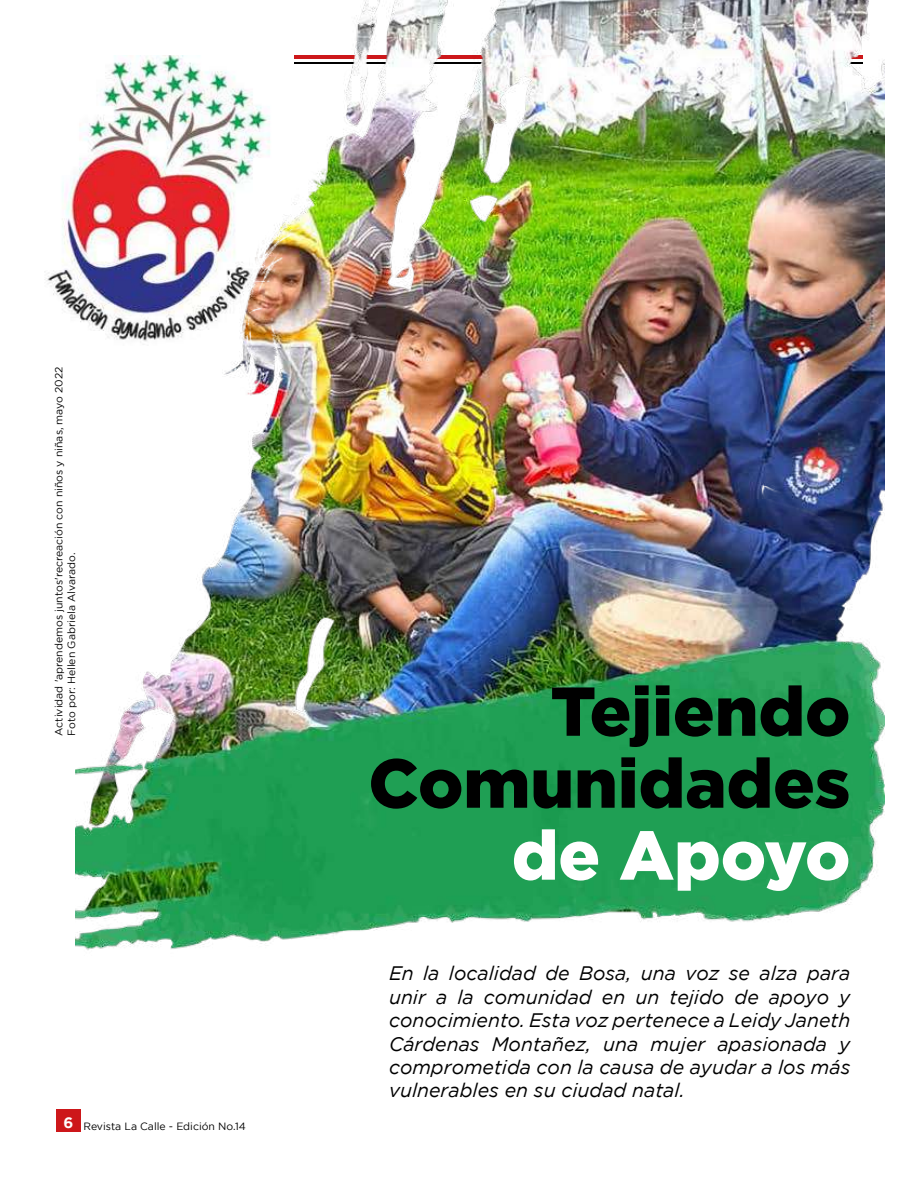
<style>
.page{position:relative;width:918px;height:1188px;background:#fff}
.page>*{position:absolute;margin:0;border:0;box-sizing:border-box;transform-origin:0 0}
.t1{font:900 69px/72px "Gotham";color:#000;text-align:right}
.t2{font:900 69px "Gotham";color:#fff}
.t3{font:italic 19.5px/23.4px "Gotham";color:#000;text-align:justify}
.t4{font:10.5px/12.6px "Gotham";color:#000}
</style>
<div class="page">
<div style="left:56px;top:1110px;width:25px;height:22px;background:#cd171a"></div>
<img style="left:44px;top:175px;width:32px;height:140px">
<img style="left:76px;top:0;width:808px;height:950px">
<p class="t4" style="left:52px;top:736px;width:370px;rotate:-90deg">Actividad 'aprendemos juntos'recreación con niños y niñas, mayo 2022<br>Foto por: Hellen Gabriela Alvarado.</p>
<p class="t4" style="left:63px;top:1120px;width:184px"><sup>6</sup> Revista La Calle - Edición No.14</p>
<h1 class="t1" style="left:368px;top:674px;width:483px">Tejiendo<br>Comunidades</h1>
<h1 class="t2" style="left:512px;top:815px;width:340px">de Apoyo</h1>
<p class="t3" style="left:389px;top:962px;width:463px">En la localidad de Bosa, una voz se alza para unir a la comunidad en un tejido de apoyo y conocimiento. Esta voz pertenece a Leidy Janeth Cárdenas Montañez, una mujer apasionada y comprometida con la causa de ayudar a los más vulnerables en su ciudad natal.</p>
</div>
